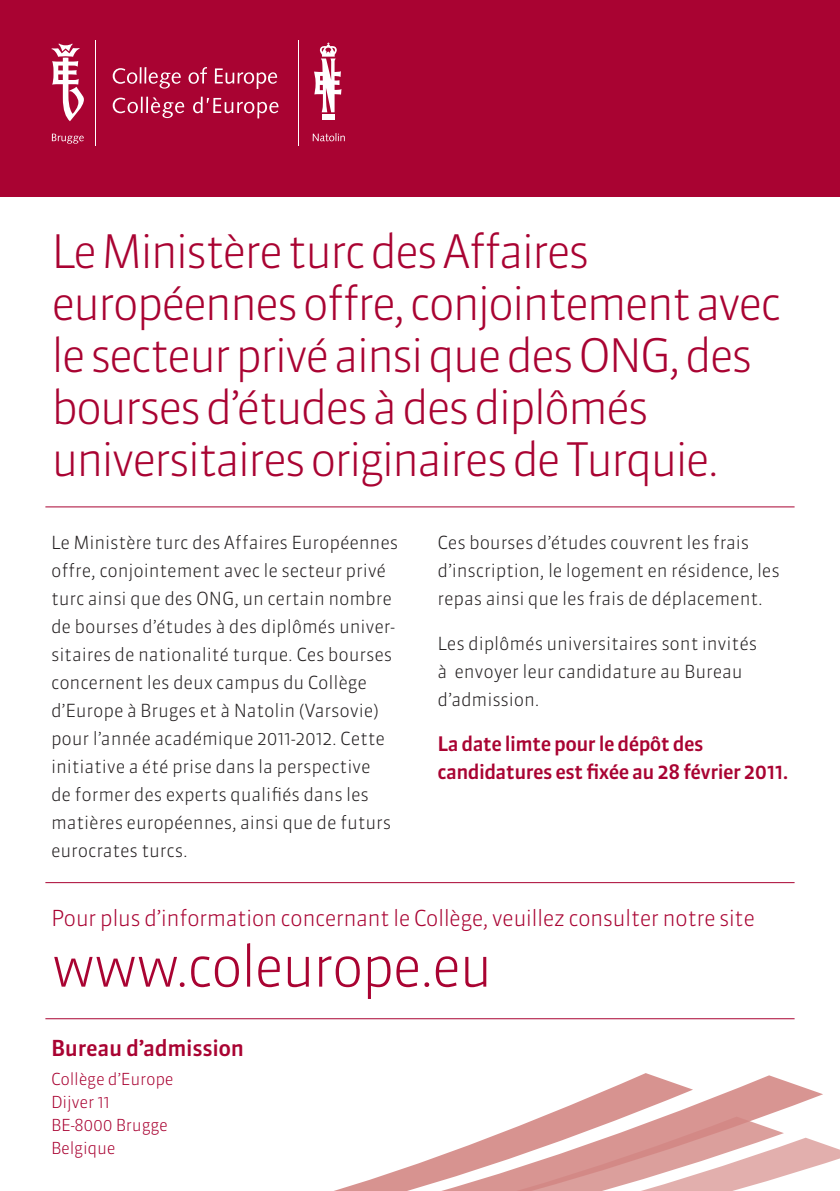
<style>
.page{position:relative;width:840px;height:1191px;background:#fff}
.page>*{position:absolute;margin:0;border:0;box-sizing:border-box;transform-origin:0 0}
.t1{font:300 56px "Sanuk";letter-spacing:-.045em;color:#a90332}
.t2{font:300 46px/52px "Sanuk";letter-spacing:-.06em;color:#a90332}
.t3{font:300 22px "Sanuk";letter-spacing:-.03em;color:#a90332}
.t4{font:500 22px "Sanuk";letter-spacing:-.015em;color:#a90332}
.t5{font:500 20px/28px "Sanuk";letter-spacing:-.03em;color:#a90332}
.t6{font:300 18px/28px "Sanuk";letter-spacing:-.01em;color:#231f20}
.t7{font:300 16.4px "Sanuk";letter-spacing:-.015em;color:#a90332}
</style>
<div class="page">
<div style="left:0;top:0;width:839px;height:197px;background:#a90332"></div>
<hr style="left:45px;top:506px;width:749px;height:1px;background:#a90332">
<svg style="left:822px;top:1143px;width:17px;height:21px"></svg>
<svg style="left:334px;top:1075px;width:488px;height:116px"></svg>
<hr style="left:45px;top:1018px;width:749px;height:1px;background:#a90332">
<hr style="left:45px;top:882px;width:749px;height:1px;background:#a90332">
<svg style="left:113px;top:97px;width:71px;height:21px"></svg>
<svg style="left:193px;top:97px;width:85px;height:21px"></svg>
<svg style="left:113px;top:67px;width:68px;height:22px"></svg>
<svg style="left:188px;top:67px;width:19px;height:17px"></svg>
<svg style="left:215px;top:68px;width:62px;height:21px"></svg>
<hr style="left:95px;top:41px;width:1px;height:105px;background:#fff">
<hr style="left:298px;top:41px;width:1px;height:105px;background:#fff">
<svg style="left:52px;top:134px;width:32px;height:10px"></svg>
<svg style="left:312px;top:133px;width:32px;height:8px"></svg>
<div style="left:321px;top:114px;width:13px;height:6px;background:#fff"></div>
<svg style="left:314px;top:43px;width:27px;height:69px"></svg>
<svg style="left:52px;top:43px;width:32px;height:78px"></svg>
<p class="t2" style="left:51px;top:225px;width:731px">Le Ministère turc des Affaires européennes offre, conjointement avec le secteur privé ainsi que des ONG, des bourses d’études à des diplômés universitaires originaires de Turquie.</p>
<p class="t6" style="left:51px;top:528px;width:348px">Le Ministère turc des Affaires Européennes offre, conjointement avec le secteur privé turc ainsi que des ONG, un certain nombre de bourses d’études à des diplômés univer&shy;sitaires de nationalité turque. Ces bourses concernent les deux campus du Collège d’Europe à Bruges et à Natolin (Varsovie) pour l’année académique 2011-2012. Cette initiative a été prise dans la perspective<br>de former des experts qualifiés dans les matières européennes, ainsi que de futurs eurocrates turcs.</p>
<p class="t6" style="left:437px;top:528px;width:343px">Ces bourses d’études couvrent les frais d’inscription, le logement en résidence, les repas ainsi que les frais de déplacement.</p>
<p class="t6" style="left:437px;top:629px;width:321px">Les diplômés universitaires sont invités à envoyer leur candidature au Bureau d’admission.</p>
<p class="t5" style="left:437px;top:729px;width:352px">La date limte pour le dépôt des candidatures est fixée au 28 février 2011.</p>
<p class="t3" style="left:51px;top:904px;width:705px">Pour plus d’information concernant le Collège, veuillez consulter notre site</p>
<p class="t1" style="left:51px;top:933px;width:443px">www.coleurope.eu</p>
<p class="t4" style="left:51px;top:1035px;width:194px">Bureau d’admission</p>
<p class="t7" style="left:51px;top:1069px;width:124px">Collège d’Europe</p>
<p class="t7" style="left:51px;top:1092px;width:60px">Dijver 11</p>
<p class="t7" style="left:51px;top:1115px;width:118px">BE-8000 Brugge</p>
<p class="t7" style="left:51px;top:1138px;width:66px">Belgique</p>
</div>
